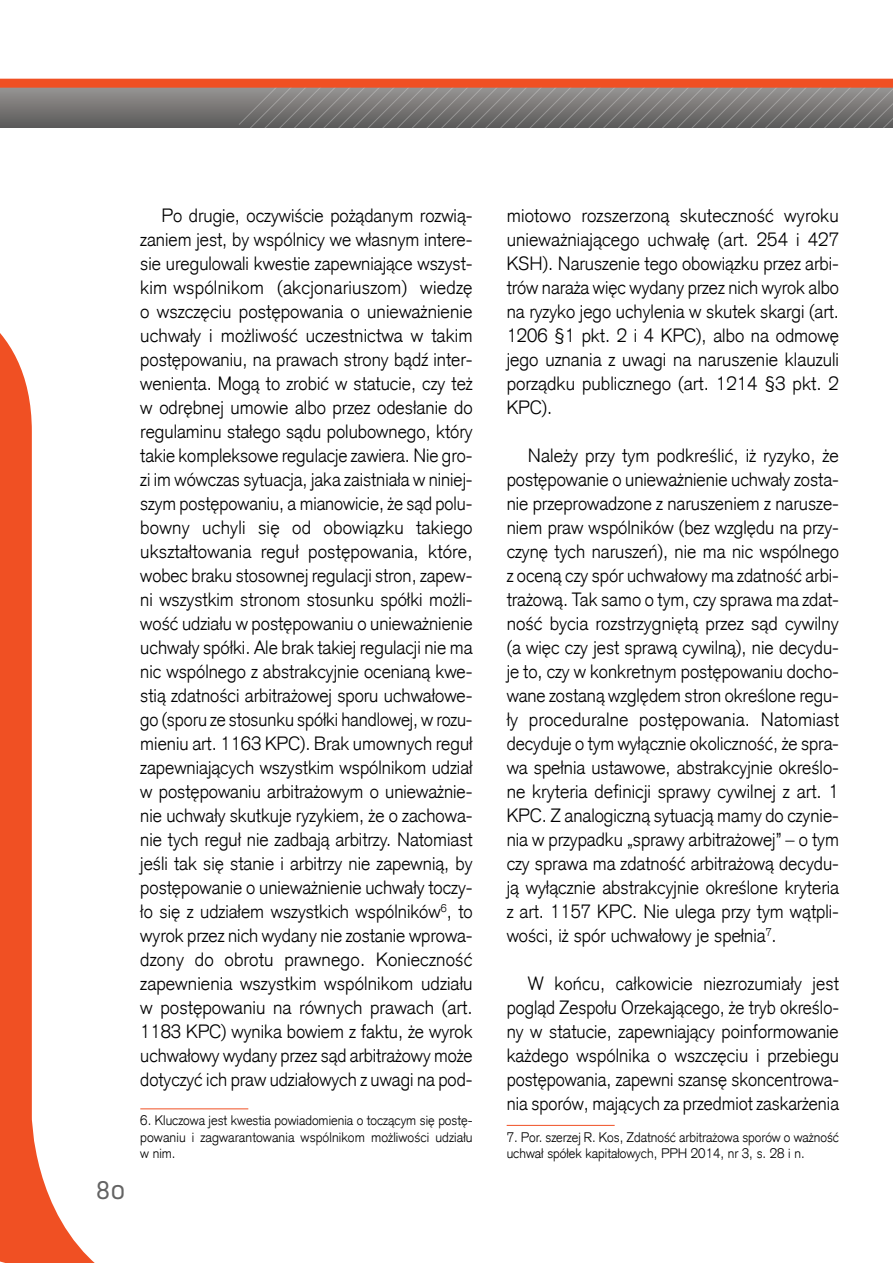
<style>
.page{position:relative;width:893px;height:1263px;background:#fff}
.page>*{position:absolute;margin:0;border:0;box-sizing:border-box;transform-origin:0 0}
.t1{font:26.4px "Anivers";color:#636363}
.t2{font:300 18.75px/24px "Akzidenz Grotesk CE";color:#000;text-align:justify}
.t3{font:300 13.5px/16.5px "Akzidenz Grotesk CE";color:#000;text-align:justify}
</style>
<div class="page">
<svg style="left:0;top:88px;width:239px;height:40px;background:#777675"></svg>
<svg style="left:239px;top:88px;width:654px;height:40px;background:#7b7978"></svg>
<div style="left:0;top:79px;width:893px;height:9px;background:#f05023"></div>
<svg style="left:0;top:333px;width:95px;height:930px"></svg>
<hr style="left:140px;top:1108px;width:108px;height:1px;background:#f05023">
<hr style="left:507px;top:1125px;width:108px;height:1px;background:#f05023">
<h1 class="t1" style="left:96px;top:1175px;width:31px">80</h1>
<p class="t2" style="left:140px;top:203px;width:334px;text-indent:21px">Po drugie, oczywiście pożądanym rozwią&shy;zaniem jest, by wspólnicy we własnym intere&shy;sie uregulowali kwestie zapewniające wszyst&shy;kim wspólnikom (akcjonariuszom) wiedzę o wszczęciu postępowania o unieważnienie uchwały i możliwość uczestnictwa w takim postępowaniu, na prawach strony bądź inter&shy;wenienta. Mogą to zrobić w statucie, czy też w odrębnej umowie albo przez odesłanie do regulaminu stałego sądu polubownego, który takie kompleksowe regulacje zawiera. Nie gro&shy;zi im wówczas sytuacja, jaka zaistniała w niniej&shy;szym postępowaniu, a mianowicie, że sąd polu&shy;bowny uchyli się od obowiązku takiego ukształtowania reguł postępowania, które, wobec braku stosownej regulacji stron, zapew&shy;ni wszystkim stronom stosunku spółki możli&shy;wość udziału w postępowaniu o unieważnienie uchwały spółki. Ale brak takiej regulacji nie ma nic wspólnego z abstrakcyjnie ocenianą kwe&shy;stią zdatności arbitrażowej sporu uchwałowe&shy;go (sporu ze stosunku spółki handlowej, w rozu&shy;mieniu art. 1163 KPC). Brak umownych reguł zapewniających wszystkim wspólnikom udział w postępowaniu arbitrażowym o unieważnie&shy;nie uchwały skutkuje ryzykiem, że o zachowa&shy;nie tych reguł nie zadbają arbitrzy. Natomiast jeśli tak się stanie i arbitrzy nie zapewnią, by postępowanie o unieważnienie uchwały toczy&shy;ło się z udziałem wszystkich wspólników<sup>6</sup>, to wyrok przez nich wydany nie zostanie wprowa&shy;dzony do obrotu prawnego. Konieczność zapewnienia wszystkim wspólnikom udziału w postępowaniu na równych prawach (art.<br>1183 KPC) wynika bowiem z faktu, że wyrok uchwałowy wydany przez sąd arbitrażowy może dotyczyć ich praw udziałowych z uwagi na pod-</p>
<p class="t3" style="left:140px;top:1112px;width:334px">6. Kluczowa jest kwestia powiadomienia o toczącym się postę&shy;powaniu i zagwarantowania wspólnikom możliwości udziału w nim.</p>
<p class="t2" style="left:507px;top:203px;width:334px">miotowo rozszerzoną skuteczność wyroku unieważniającego uchwałę (art. 254 i 427<br>KSH). Naruszenie tego obowiązku przez arbi&shy;trów naraża więc wydany przez nich wyrok albo na ryzyko jego uchylenia w skutek skargi (art.<br>1206 §1 pkt. 2 i 4 KPC), albo na odmowę jego uznania z uwagi na naruszenie klauzuli porządku publicznego (art. 1214 §3 pkt. 2<br>KPC).</p>
<p class="t2" style="left:507px;top:443px;width:334px;text-indent:21px">Należy przy tym podkreślić, iż ryzyko, że postępowanie o unieważnienie uchwały zosta&shy;nie przeprowadzone z naruszeniem z narusze&shy;niem praw wspólników (bez względu na przy&shy;czynę tych naruszeń), nie ma nic wspólnego z oceną czy spór uchwałowy ma zdatność arbi&shy;trażową. Tak samo o tym, czy sprawa ma zdat&shy;ność bycia rozstrzygniętą przez sąd cywilny (a więc czy jest sprawą cywilną), nie decydu&shy;je to, czy w konkretnym postępowaniu docho&shy;wane zostaną względem stron określone regu&shy;ły proceduralne postępowania. Natomiast decyduje o tym wyłącznie okoliczność, że spra&shy;wa spełnia ustawowe, abstrakcyjnie określo&shy;ne kryteria definicji sprawy cywilnej z art. 1<br>KPC. Z analogiczną sytuacją mamy do czynie&shy;nia w przypadku „sprawy arbitrażowej” – o tym czy sprawa ma zdatność arbitrażową decydu&shy;ją wyłącznie abstrakcyjnie określone kryteria z art. 1157 KPC. Nie ulega przy tym wątpli&shy;wości, iż spór uchwałowy je spełnia<sup>7</sup>.</p>
<p class="t2" style="left:507px;top:971px;width:334px;text-indent:21px">W końcu, całkowicie niezrozumiały jest pogląd Zespołu Orzekającego, że tryb określo&shy;ny w statucie, zapewniający poinformowanie każdego wspólnika o wszczęciu i przebiegu postępowania, zapewni szansę skoncentrowa&shy;nia sporów, mających za przedmiot zaskarżenia</p>
<p class="t3" style="left:507px;top:1129px;width:334px">7. Por. szerzej R. Kos, Zdatność arbitrażowa sporów o ważność uchwał spółek kapitałowych, PPH 2014, nr 3, s. 28 i n.</p>
</div>
